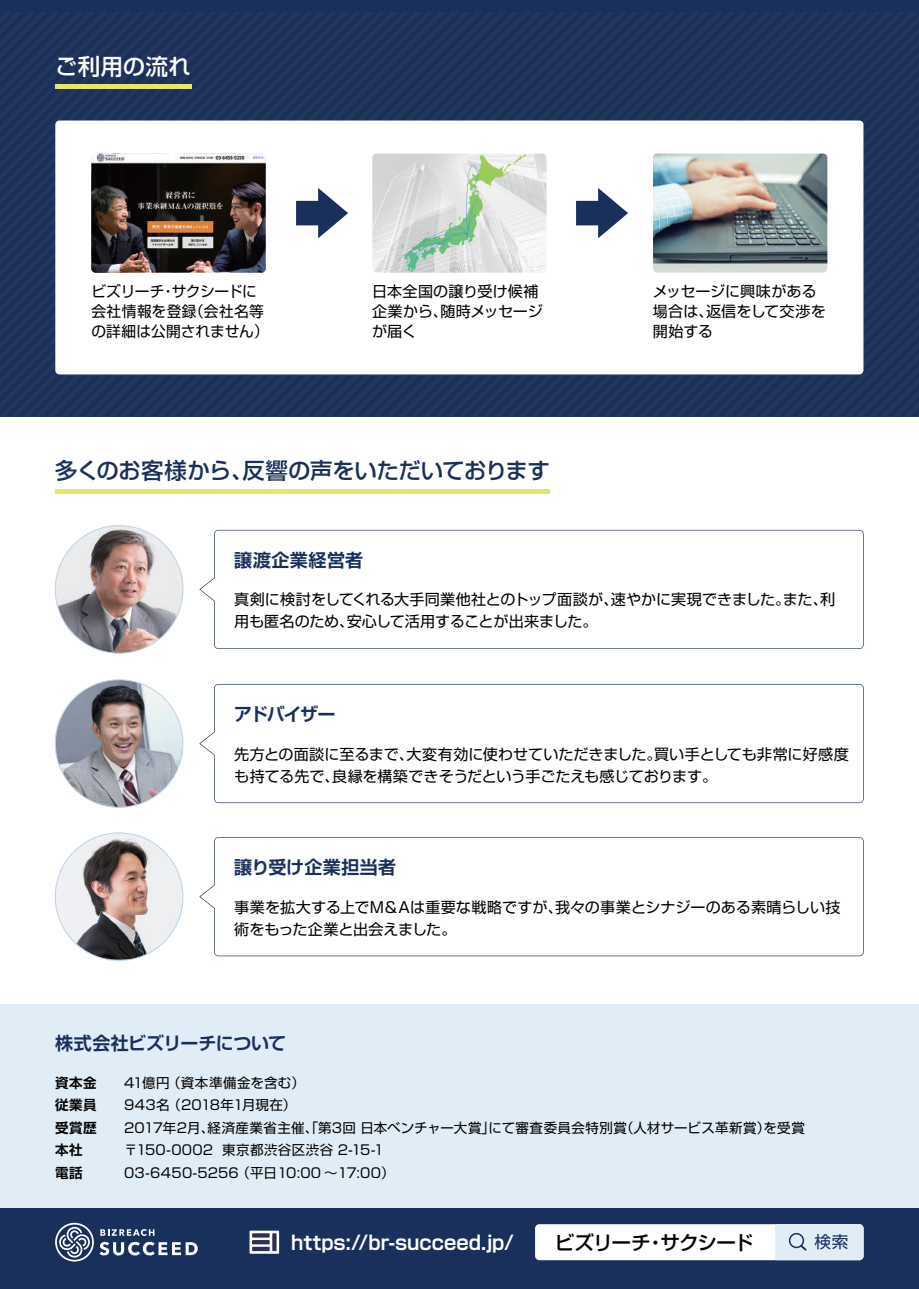
<style>
.page{position:relative;width:919px;height:1289px;background:#fff}
.page>*{position:absolute;margin:0;border:0;box-sizing:border-box;transform-origin:0 0}
.t1{font:500 22.5px "Shin Go Pro";letter-spacing:-.02em;color:#1a305c}
.t2{font:500 22.5px "Shin Go Pro";letter-spacing:.005em;color:#fff}
.t3{font:700 19.5px "Shin Go Pro De";color:#fff}
.t4{font:500 19.5px "Shin Go Pro";letter-spacing:-.05em;color:#000}
.t5{font:700 18px "Shin Go Pro De";letter-spacing:-.01em;color:#1a305c}
.t6{font:700 18px "Shin Go Pro De";letter-spacing:.015em;color:#1a305c}
.t7{font:700 18px "Shin Go Pro De";letter-spacing:.03em;color:#1a305c}
.t8{font:16.5px "Shin Go Pro";color:#1a305c}
.t9{font:15px/20.2px "Shin Go Pro";color:#000}
.t10{font:13.5px "Shin Go Pro";letter-spacing:.015em;color:#000}
.t11{font:700 13.5px "Shin Go Pro De";letter-spacing:.04em;color:#000}
</style>
<div class="page">
<hr style="left:55px;top:489px;width:494px;height:4px;background:#e4e76b">
<img style="left:55px;top:525px;width:128px;height:128px">
<svg style="left:199px;top:530px;width:664px;height:119px"></svg>
<img style="left:55px;top:834px;width:127px;height:125px">
<svg style="left:199px;top:837px;width:664px;height:119px"></svg>
<img style="left:56px;top:680px;width:127px;height:127px">
<svg style="left:199px;top:684px;width:664px;height:119px"></svg>
<div style="left:0;top:0;width:918px;height:417px;background:#1a305c"></div>
<svg style="left:170px;top:55px;width:748px;height:362px"></svg>
<svg style="left:206px;top:92px;width:712px;height:325px"></svg>
<svg style="left:212px;top:98px;width:706px;height:319px"></svg>
<svg style="left:218px;top:104px;width:700px;height:313px"></svg>
<svg style="left:224px;top:110px;width:694px;height:307px"></svg>
<svg style="left:284px;top:170px;width:634px;height:247px"></svg>
<div style="left:55px;top:84px;width:136px;height:5px;background:#e4e76b"></div>
<div style="left:55px;top:120px;width:808px;height:254px;background:#fff;border-radius:4px"></div>
<svg style="left:296px;top:188px;width:52px;height:50px"></svg>
<svg style="left:576px;top:188px;width:52px;height:50px"></svg>
<img style="left:91px;top:153px;width:175px;height:120px">
<img style="left:372px;top:153px;width:174px;height:120px">
<img style="left:653px;top:153px;width:174px;height:120px">
<div style="left:0;top:1003px;width:918px;height:205px;background:#e1edf6"></div>
<div style="left:0;top:1208px;width:918px;height:80px;background:#1a305c"></div>
<svg style="left:55px;top:1222px;width:143px;height:39px"></svg>
<div style="left:535px;top:1224px;width:328px;height:36px;background:#fff;border-radius:4px"></div>
<div style="left:775px;top:1224px;width:88px;height:36px;background:#e1edf6"></div>
<svg style="left:249px;top:1230px;width:30px;height:23px"></svg>
<svg style="left:252px;top:1233px;width:18px;height:4px"></svg>
<svg style="left:272px;top:1233px;width:4px;height:17px"></svg>
<div style="left:252px;top:1239px;width:18px;height:5px;background:#2f2e56"></div>
<svg style="left:252px;top:1246px;width:18px;height:4px"></svg>
<h1 class="t2" style="left:55px;top:48px;width:137px">ご利用の流れ</h1>
<p class="t9" style="left:91px;top:279px;width:179px">ビズリーチ・サクシードに会社情報を登録（会社名等の詳細は公開されません）</p>
<p class="t9" style="left:372px;top:279px;width:172px">日本全国の譲り受け候補企業から、随時メッセージが届く</p>
<p class="t9" style="left:653px;top:279px;width:174px">メッセージに興味がある場合は、返信をして交渉を開始する</p>
<h1 class="t1" style="left:55px;top:452px;width:496px">多くのお客様から、反響の声をいただいております</h1>
<p class="t7" style="left:234px;top:545px;width:130px">譲渡企業経営者</p>
<p class="t9" style="left:234px;top:587px;width:602px;line-height:22px">真剣に検討をしてくれる大手同業他社とのトップ面談が、速やかに実現できました。また、利用も匿名のため、安心して活用することが出来ました。</p>
<p class="t5" style="left:234px;top:699px;width:103px">アドバイザー</p>
<p class="t9" style="left:234px;top:741px;width:616px;line-height:22px">先方との面談に至るまで、大変有効に使わせていただきました。買い手としても非常に好感度も持てる先で、良縁を構築できそうだという手ごたえも感じております。</p>
<p class="t6" style="left:234px;top:852px;width:163px">譲り受け企業担当者</p>
<p class="t9" style="left:234px;top:894px;width:608px;line-height:22px">事業を拡大する上でM＆Aは重要な戦略ですが、我々の事業とシナジーのある素晴らしい技術をもった企業と出会えました。</p>
<p class="t5" style="left:55px;top:1028px;width:232px">株式会社ビズリーチについて</p>
<p class="t11" style="left:55px;top:1071px;width:43px">資本金</p>
<p class="t10" style="left:124px;top:1071px;width:182px">41億円 （資本準備金を含む）</p>
<p class="t11" style="left:55px;top:1094px;width:43px">従業員</p>
<p class="t10" style="left:124px;top:1094px;width:174px">943名 （2018年1月現在）</p>
<p class="t11" style="left:55px;top:1116px;width:43px">受賞歴</p>
<p class="t10" style="left:124px;top:1116px;width:682px">2017年2月、経済産業省主催、「第3回 日本ベンチャー大賞」にて審査委員会特別賞（人材サービス革新賞）を受賞</p>
<p class="t11" style="left:55px;top:1138px;width:29px">本社</p>
<p class="t10" style="left:124px;top:1138px;width:261px">〒150-0002 東京都渋谷区渋谷 2-15-1</p>
<p class="t11" style="left:55px;top:1161px;width:29px">電話</p>
<p class="t10" style="left:124px;top:1161px;width:272px">03-6450-5256 （平日10:00 ～17:00）</p>
<h2 class="t3" style="left:291px;top:1226px;width:224px">https://br-succeed.jp/</h2>
<h2 class="t4" style="left:555px;top:1226px;width:200px">ビズリーチ・サクシード</h2>
<p class="t8" style="left:814px;top:1228px;width:35px">検索</p>
</div>
